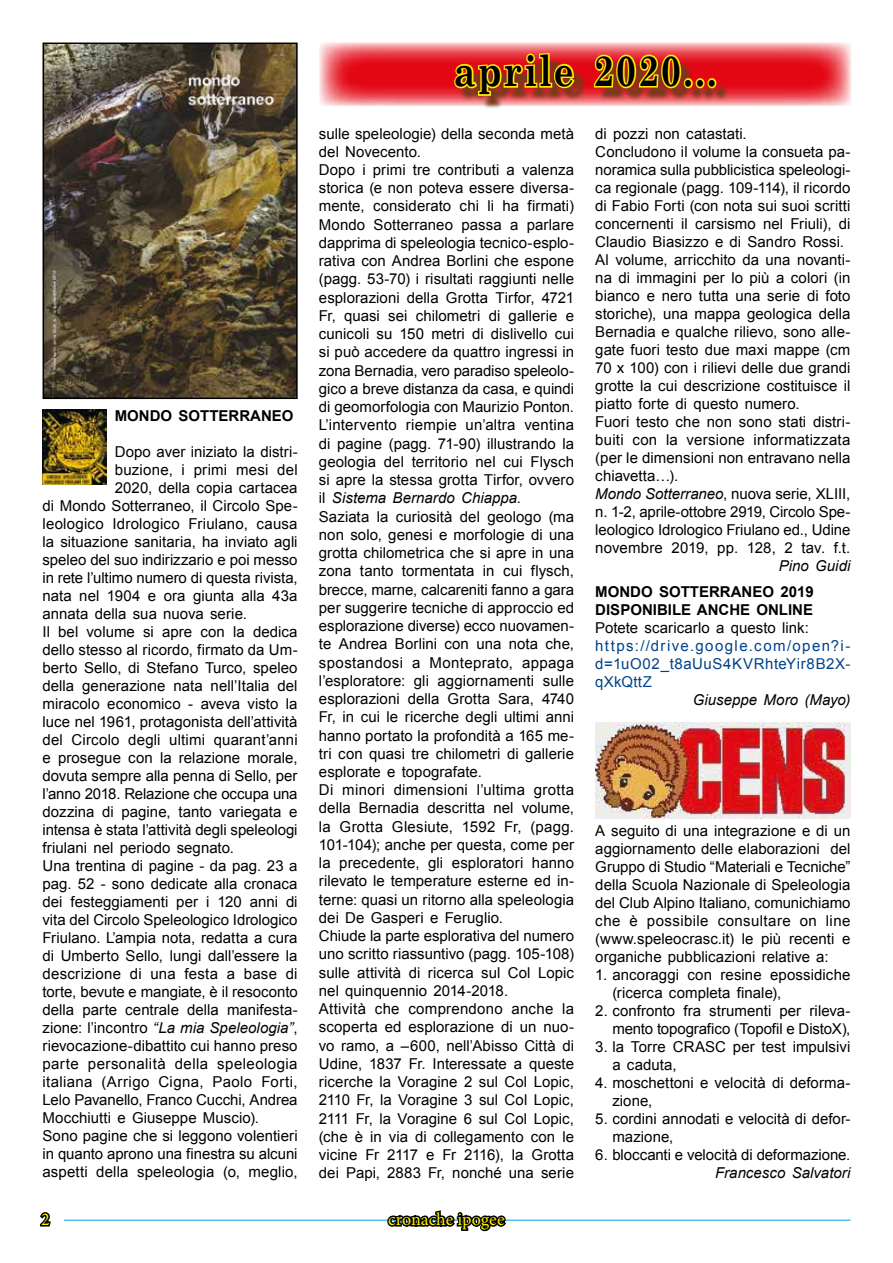
<style>
.page{position:relative;width:893px;height:1263px;background:#fff}
.page>*{position:absolute;margin:0;border:0;box-sizing:border-box;transform-origin:0 0}
.t1{font:700 43.2px "Century Schoolbook";letter-spacing:.05em;color:#000;scale:.83 1}
.t2{font:18px "Minion Pro";letter-spacing:-.005em;color:#ffed00}
.t3{font:15px/18.3px "Arial";color:#000}
.t4{font:italic 15px "Arial";letter-spacing:.005em;color:#000}
.t5{font:15px/18px "Arial";letter-spacing:.04em;color:#004289;text-align:justify}
.t6{font:700 15px/18.1px "Arial";color:#000}
.t7{font:15px "Arial";letter-spacing:.03em;color:#000}
.t8{font:15px "Arial";letter-spacing:.025em;color:#000}
.s1{font-style:normal}
.s2{font-style:italic}
</style>
<div class="page">
<hr style="left:64px;top:1220px;width:786px;height:1px;background:#009fe3">
<svg style="left:385px;top:1210px;width:123px;height:22px"></svg>
<svg style="left:40px;top:1212px;width:11px;height:15px"></svg>
<svg style="left:319px;top:43px;width:532px;height:63px;background:#eb545d"></svg>
<svg style="left:458px;top:57px;width:272px;height:52px"></svg>
<svg style="left:452px;top:51px;width:124px;height:53px;background:#d56a26"></svg>
<svg style="left:592px;top:52px;width:127px;height:39px;background:#d96b15"></svg>
<img style="left:46px;top:46px;width:249px;height:350px">
<div style="left:43px;top:43px;width:255px;height:356px;border:2px solid #000"></div>
<img style="left:43px;top:409px;width:63px;height:76px">
<img style="left:595px;top:723px;width:255px;height:96px">
<p class="t6" style="left:115px;top:407px;width:180px">MONDO SOTTERRANEO</p>
<p class="t3" style="left:115px;top:443px;width:184px">Dopo aver iniziato la distri-</p>
<p class="t3" style="left:115px;top:461px;width:184px">buzione, i primi mesi del</p>
<p class="t3" style="left:115px;top:479px;width:184px">2020, della copia cartacea</p>
<p class="t3" style="left:43px;top:497px;width:257px">di Mondo Sotterraneo, il Circolo Spe-</p>
<p class="t3" style="left:43px;top:515px;width:257px">leologico Idrologico Friulano, causa</p>
<p class="t3" style="left:43px;top:533px;width:257px">la situazione sanitaria, ha inviato agli</p>
<p class="t3" style="left:43px;top:551px;width:257px">speleo del suo indirizzario e poi messo</p>
<p class="t3" style="left:43px;top:569px;width:257px">in rete l’ultimo numero di questa rivista,</p>
<p class="t3" style="left:43px;top:587px;width:257px">nata nel 1904 e ora giunta alla 43a</p>
<p class="t3" style="left:43px;top:605px;width:206px">annata della sua nuova serie.</p>
<p class="t3" style="left:43px;top:623px;width:257px">Il bel volume si apre con la dedica</p>
<p class="t3" style="left:43px;top:641px;width:257px">dello stesso al ricordo, firmato da Um-</p>
<p class="t3" style="left:43px;top:659px;width:257px">berto Sello, di Stefano Turco, speleo</p>
<p class="t3" style="left:43px;top:677px;width:257px">della generazione nata nell’Italia del</p>
<p class="t3" style="left:43px;top:695px;width:257px">miracolo economico - aveva visto la</p>
<p class="t3" style="left:43px;top:713px;width:257px">luce nel 1961, protagonista dell’attività</p>
<p class="t3" style="left:43px;top:731px;width:257px">del Circolo degli ultimi quarant’anni</p>
<p class="t3" style="left:43px;top:749px;width:257px">e prosegue con la relazione morale,</p>
<p class="t3" style="left:43px;top:767px;width:257px">dovuta sempre alla penna di Sello, per</p>
<p class="t3" style="left:43px;top:785px;width:257px">l’anno 2018. Relazione che occupa una</p>
<p class="t3" style="left:43px;top:803px;width:257px">dozzina di pagine, tanto variegata e</p>
<p class="t3" style="left:43px;top:821px;width:257px">intensa è stata l’attività degli speleologi</p>
<p class="t3" style="left:43px;top:839px;width:193px">friulani nel periodo segnato.</p>
<p class="t3" style="left:43px;top:857px;width:257px">Una trentina di pagine - da pag. 23 a</p>
<p class="t3" style="left:43px;top:875px;width:257px">pag. 52 - sono dedicate alla cronaca</p>
<p class="t3" style="left:43px;top:893px;width:257px">dei festeggiamenti per i 120 anni di</p>
<p class="t3" style="left:43px;top:911px;width:257px">vita del Circolo Speleologico Idrologico</p>
<p class="t3" style="left:43px;top:929px;width:257px">Friulano. L’ampia nota, redatta a cura</p>
<p class="t3" style="left:43px;top:947px;width:257px">di Umberto Sello, lungi dall’essere la</p>
<p class="t3" style="left:43px;top:965px;width:257px">descrizione di una festa a base di</p>
<p class="t3" style="left:43px;top:983px;width:257px">torte, bevute e mangiate, è il resoconto</p>
<p class="t3" style="left:43px;top:1001px;width:257px">della parte centrale della manifesta-</p>
<p class="t4" style="left:43px;top:1018px;width:257px"><span class="s1">zione: l’incontro</span> “La mia Speleologia”<span class="s1">,</span></p>
<p class="t3" style="left:43px;top:1037px;width:257px">rievocazione-dibattito cui hanno preso</p>
<p class="t7" style="left:43px;top:1054px;width:257px">parte personalità della speleologia</p>
<p class="t8" style="left:43px;top:1072px;width:257px">italiana (Arrigo Cigna, Paolo Forti,</p>
<p class="t3" style="left:43px;top:1091px;width:257px">Lelo Pavanello, Franco Cucchi, Andrea</p>
<p class="t3" style="left:43px;top:1109px;width:218px">Mocchiutti e Giuseppe Muscio).</p>
<p class="t3" style="left:43px;top:1127px;width:257px">Sono pagine che si leggono volentieri</p>
<p class="t3" style="left:43px;top:1145px;width:257px">in quanto aprono una finestra su alcuni</p>
<p class="t3" style="left:43px;top:1163px;width:257px">aspetti della speleologia (o, meglio,</p>
<h1 class="t1" style="left:454px;top:37px;width:318px">aprile 2020...</h1>
<p class="t3" style="left:319px;top:124px;width:257px">sulle speleologie) della seconda metà del Novecento.<br>Dopo i primi tre contributi a valenza storica (e non poteva essere diversa&shy;mente, considerato chi li ha firmati)<br>Mondo Sotterraneo passa a parlare dapprima di speleologia tecnico-esplo&shy;rativa con Andrea Borlini che espone (pagg. 53-70) i risultati raggiunti nelle esplorazioni della Grotta Tirfor, 4721<br>Fr, quasi sei chilometri di gallerie e cunicoli su 150 metri di dislivello cui si può accedere da quattro ingressi in zona Bernadia, vero paradiso speleolo&shy;gico a breve distanza da casa, e quindi di geomorfologia con Maurizio Ponton.<br>L’intervento riempie un’altra ventina di pagine (pagg. 71-90) illustrando la geologia del territorio nel cui Flysch si apre la stessa grotta Tirfor, ovvero il <span class="s2">Sistema Bernardo Chiappa</span>.<br>Saziata la curiosità del geologo (ma non solo, genesi e morfologie di una grotta chilometrica che si apre in una zona tanto tormentata in cui flysch, brecce, marne, calcareniti fanno a gara per suggerire tecniche di approccio ed esplorazione diverse) ecco nuovamen&shy;te Andrea Borlini con una nota che, spostandosi a Monteprato, appaga l’esploratore: gli aggiornamenti sulle esplorazioni della Grotta Sara, 4740<br>Fr, in cui le ricerche degli ultimi anni hanno portato la profondità a 165 me&shy;tri con quasi tre chilometri di gallerie esplorate e topografate.<br>Di minori dimensioni l’ultima grotta della Bernadia descritta nel volume, la Grotta Glesiute, 1592 Fr, (pagg.<br>101-104); anche per questa, come per la precedente, gli esploratori hanno rilevato le temperature esterne ed in&shy;terne: quasi un ritorno alla speleologia dei De Gasperi e Feruglio.<br>Chiude la parte esplorativa del numero uno scritto riassuntivo (pagg. 105-108) sulle attività di ricerca sul Col Lopic nel quinquennio 2014-2018.<br>Attività che comprendono anche la scoperta ed esplorazione di un nuo&shy;vo ramo, a –600, nell’Abisso Città di Udine, 1837 Fr. Interessate a queste ricerche la Voragine 2 sul Col Lopic, 2110 Fr, la Voragine 3 sul Col Lopic, 2111 Fr, la Voragine 6 sul Col Lopic, (che è in via di collegamento con le vicine Fr 2117 e Fr 2116), la Grotta dei Papi, 2883 Fr, nonché una serie</p>
<p class="t3" style="left:595px;top:125px;width:257px">di pozzi non catastati.<br>Concludono il volume la consueta pa&shy;noramica sulla pubblicistica speleologi&shy;ca regionale (pagg. 109-114), il ricordo di Fabio Forti (con nota sui suoi scritti concernenti il carsismo nel Friuli), di Claudio Biasizzo e di Sandro Rossi.<br>Al volume, arricchito da una novanti&shy;na di immagini per lo più a colori (in bianco e nero tutta una serie di foto storiche), una mappa geologica della Bernadia e qualche rilievo, sono alle&shy;gate fuori testo due maxi mappe (cm 70 x 100) con i rilievi delle due grandi grotte la cui descrizione costituisce il piatto forte di questo numero.<br>Fuori testo che non sono stati distri&shy;buiti con la versione informatizzata (per le dimensioni non entravano nella chiavetta…).<br><span class="s2">Mondo Sotterraneo</span>, nuova serie, XLIII, n. 1-2, aprile-ottobre 2919, Circolo Spe&shy;leologico Idrologico Friulano ed., Udine novembre 2019, pp. 128, 2 tav. f.t.</p>
<p class="t4" style="left:779px;top:556px;width:73px">Pino Guidi</p>
<p class="t6" style="left:595px;top:583px;width:220px">MONDO SOTTERRANEO 2019<br>DISPONIBILE ANCHE ONLINE</p>
<p class="t3" style="left:595px;top:619px;width:215px">Potete scaricarlo a questo link:</p>
<p class="t5" style="left:595px;top:637px;width:257px">https://drive.google.com/open?i&shy;d=1uO02_t8aUuS4KVRhteYir8B2X&shy;qXkQttZ</p>
<p class="t4" style="left:693px;top:690px;width:159px">Giuseppe Moro (Mayo)</p>
<p class="t3" style="left:595px;top:822px;width:257px;text-align:justify">A seguito di una integrazione e di un aggiornamento delle elaborazioni del Gruppo di Studio “Materiali e Tecniche” della Scuola Nazionale di Speleologia del Club Alpino Italiano, comunichiamo che è possibile consultare on line (www.speleocrasc.it) le più recenti e organiche pubblicazioni relative a:</p>
<p class="t3" style="left:612px;top:966px;width:240px;text-indent:-17px">1. ancoraggi con resine epossidiche (ricerca completa finale),</p>
<p class="t3" style="left:595px;top:1002px;width:257px;text-align:right">2. confronto fra strumenti per rileva&shy;mento topografico (Topofil e DistoX),</p>
<p class="t3" style="left:612px;top:1038px;width:240px;text-indent:-17px">3. la Torre CRASC per test impulsivi a caduta,</p>
<p class="t3" style="left:612px;top:1074px;width:240px;text-indent:-17px">4. moschettoni e velocità di deforma&shy;zione,</p>
<p class="t3" style="left:612px;top:1110px;width:240px;text-indent:-17px">5. cordini annodati e velocità di defor&shy;mazione,</p>
<p class="t3" style="left:595px;top:1146px;width:257px">6. bloccanti e velocità di deformazione.</p>
<p class="t4" style="left:715px;top:1163px;width:137px">Francesco Salvatori</p>
<p class="t2" style="left:41px;top:1207px;width:10px">2</p>
<p class="t2" style="left:388px;top:1207px;width:118px">cronache ipogee</p>
</div>
